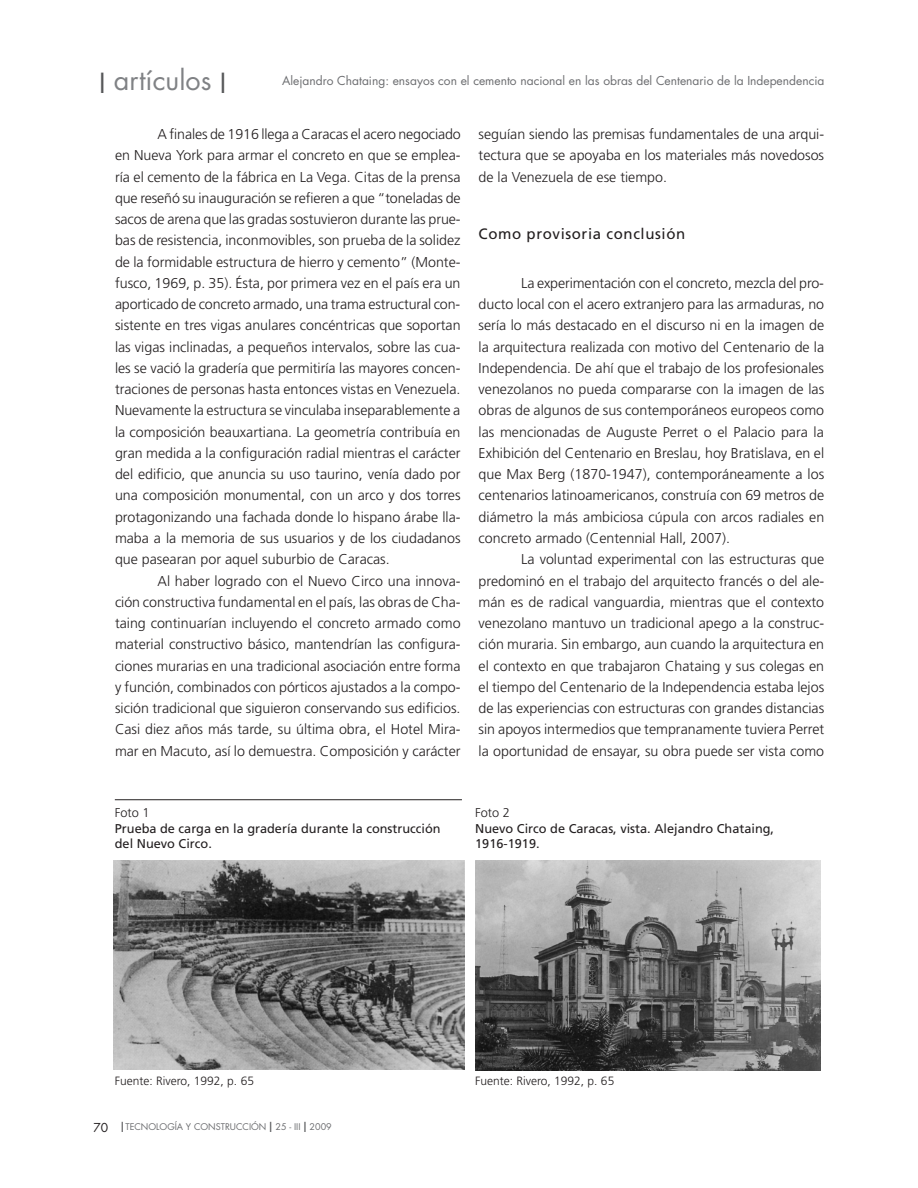
<style>
.page{position:relative;width:918px;height:1188px;background:#fff}
.page>*{position:absolute;margin:0;border:0;box-sizing:border-box;transform-origin:0 0}
.t1{font:27px "Futura";color:#808285}
.t2{font:15px "Frutiger";letter-spacing:.04em;color:#231f20}
.t3{font:300 14.25px/21.3px "Frutiger";color:#231f20;text-align:justify}
.t4{font:12.75px/15.8px "Frutiger";color:#231f20}
.t5{font:300 12.75px "Frutiger";color:#231f20}
.t6{font:12px "Futura";color:#6c6d70}
.t7{font:300 12px "Frutiger";color:#231f20}
.t8{font:9px "Futura";color:#6c6d70}
.s1{color:#57585a}
.s2{font-size:12px;color:#231f20}
.s3{font-size:13.5px;color:#57585a}
</style>
<div class="page">
<hr style="left:115px;top:799px;width:347px;height:1px;background:#231f20">
<img style="left:113px;top:860px;width:351px;height:210px">
<img style="left:476px;top:860px;width:345px;height:210px">
<h1 class="t1" style="left:99px;top:62px;width:129px"><span class="s1">I</span> artículos <span class="s1">I</span></h1>
<p class="t3" style="left:115px;top:123px;width:347px;text-indent:43px">A finales de 1916 llega a Caracas el acero negociado en Nueva York para armar el concreto en que se emplea&shy;ría el cemento de la fábrica en La Vega. Citas de la prensa que reseñó su inauguración se refieren a que “toneladas de sacos de arena que las gradas sostuvieron durante las prue&shy;bas de resistencia, inconmovibles, son prueba de la solidez de la formidable estructura de hierro y cemento” (Monte&shy;fusco, 1969, p. 35). Ésta, por primera vez en el país era un aporticado de concreto armado, una trama estructural con&shy;sistente en tres vigas anulares concéntricas que soportan las vigas inclinadas, a pequeños intervalos, sobre las cua&shy;les se vació la gradería que permitiría las mayores concen&shy;traciones de personas hasta entonces vistas en Venezuela.<br>Nuevamente la estructura se vinculaba inseparablemente a la composición beauxartiana. La geometría contribuía en gran medida a la configuración radial mientras el carácter del edificio, que anuncia su uso taurino, venía dado por una composición monumental, con un arco y dos torres protagonizando una fachada donde lo hispano árabe lla&shy;maba a la memoria de sus usuarios y de los ciudadanos que pasearan por aquel suburbio de Caracas.</p>
<p class="t3" style="left:115px;top:570px;width:347px;text-indent:43px">Al haber logrado con el Nuevo Circo una innova&shy;ción constructiva fundamental en el país, las obras de Cha&shy;taing continuarían incluyendo el concreto armado como material constructivo básico, mantendrían las configura&shy;ciones murarias en una tradicional asociación entre forma y función, combinados con pórticos ajustados a la compo&shy;sición tradicional que siguieron conservando sus edificios.<br>Casi diez años más tarde, su última obra, el Hotel Mira&shy;mar en Macuto, así lo demuestra. Composición y carácter</p>
<p class="t6" style="left:282px;top:73px;width:544px">Alejandro Chataing: ensayos con el cemento nacional en las obras del Centenario de la Independencia</p>
<p class="t3" style="left:479px;top:123px;width:347px">seguían siendo las premisas fundamentales de una arqui&shy;tectura que se apoyaba en los materiales más novedosos de la Venezuela de ese tiempo.</p>
<p class="t2" style="left:479px;top:225px;width:208px">Como provisoria conclusión</p>
<p class="t3" style="left:479px;top:272px;width:347px;text-indent:43px">La experimentación con el concreto, mezcla del pro&shy;ducto local con el acero extranjero para las armaduras, no sería lo más destacado en el discurso ni en la imagen de la arquitectura realizada con motivo del Centenario de la Independencia. De ahí que el trabajo de los profesionales venezolanos no pueda compararse con la imagen de las obras de algunos de sus contemporáneos europeos como las mencionadas de Auguste Perret o el Palacio para la Exhibición del Centenario en Breslau, hoy Bratislava, en el que Max Berg (1870-1947), contemporáneamente a los centenarios latinoamericanos, construía con 69 metros de diámetro la más ambiciosa cúpula con arcos radiales en concreto armado (Centennial Hall, 2007).</p>
<p class="t3" style="left:479px;top:549px;width:347px;text-indent:43px">La voluntad experimental con las estructuras que predominó en el trabajo del arquitecto francés o del ale&shy;mán es de radical vanguardia, mientras que el contexto venezolano mantuvo un tradicional apego a la construc&shy;ción muraria. Sin embargo, aun cuando la arquitectura en el contexto en que trabajaron Chataing y sus colegas en el tiempo del Centenario de la Independencia estaba lejos de las experiencias con estructuras con grandes distancias sin apoyos intermedios que tempranamente tuviera Perret la oportunidad de ensayar, su obra puede ser vista como</p>
<p class="t5" style="left:115px;top:805px;width:36px">Foto 1</p>
<p class="t4" style="left:115px;top:820px;width:327px">Prueba de carga en la gradería durante la construcción del Nuevo Circo.</p>
<p class="t5" style="left:475px;top:805px;width:36px">Foto 2</p>
<p class="t4" style="left:475px;top:820px;width:300px">Nuevo Circo de Caracas, vista. Alejandro Chataing,<br>1916-1919.</p>
<p class="t7" style="left:115px;top:1075px;width:141px">Fuente: Rivero, 1992, p. 65</p>
<p class="t8" style="left:93px;top:1121px;width:240px"><span class="s2">70</span> <span class="s3">I</span> TECNOLOGÍA Y CONSTRUCCIÓN <span class="s3">I</span> 25 - III <span class="s3">I</span> 2009</p>
<p class="t7" style="left:475px;top:1074px;width:141px">Fuente: Rivero, 1992, p. 65</p>
</div>
